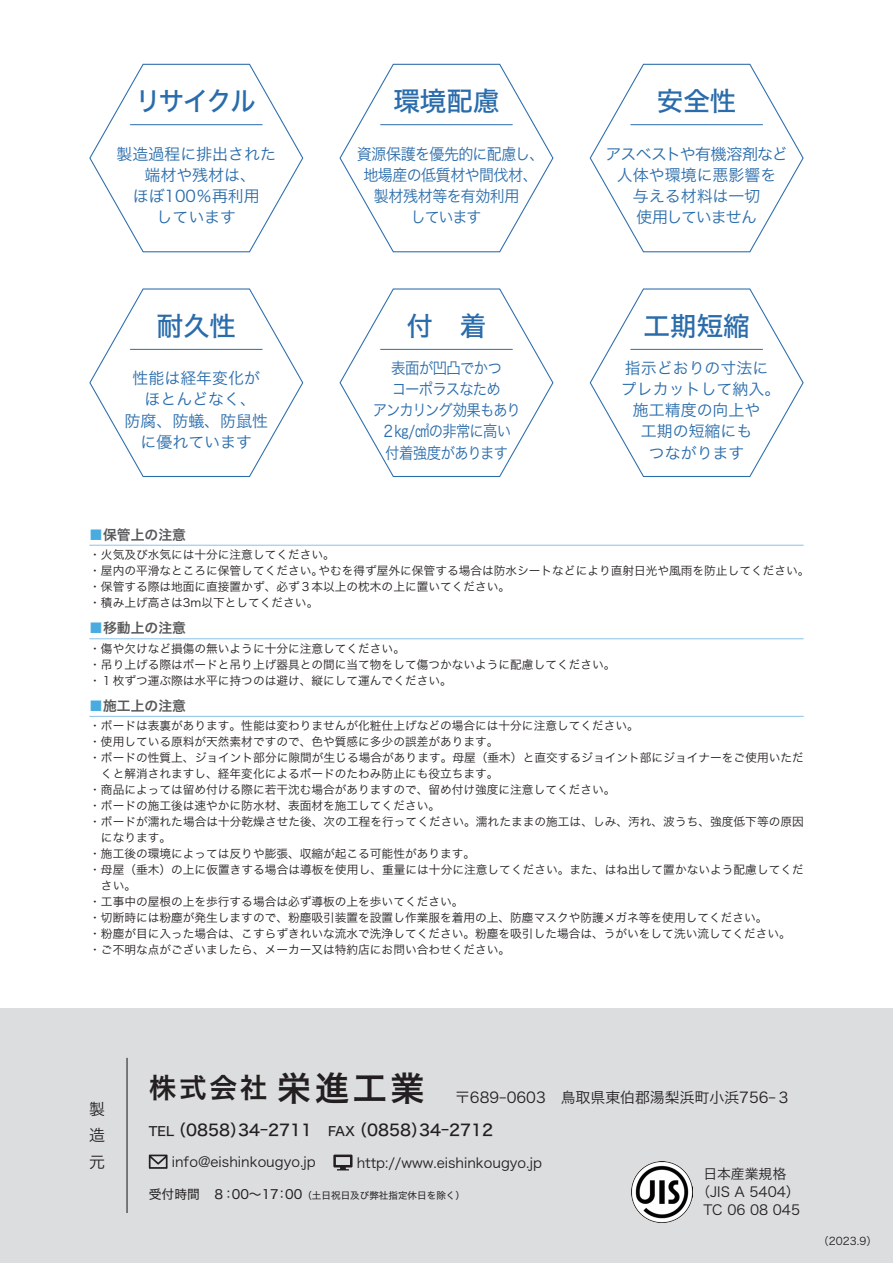
<style>
.page{position:relative;width:893px;height:1263px;background:#fff}
.page>*{position:absolute;margin:0;border:0;box-sizing:border-box;transform-origin:0 0}
.t1{font:27.6px "Hira Kaku Std N W6";color:#231f20}
.t2{font:26.55px "Hira Kaku Std N W5";color:#2a6cab}
.t3{font:26.55px "Hira Kaku Std N W5";color:#2a6cab;scale:.95 1}
.t4{font:15.9px "Hira Kaku Std N W3";color:#2a6cab}
.t5{font:15.9px "Hira Kaku Std N W5";color:#231f20}
.t6{font:15.9px "Hira Kaku Std N W3";letter-spacing:-.04em;color:#2a6cab;scale:.9 1}
.t7{font:15.9px "Hira Kaku Std N W3";letter-spacing:-.04em;color:#2a6cab;scale:.94 1}
.t8{font:15.9px "Hira Kaku Std N W3";letter-spacing:-.035em;color:#2a6cab;scale:.94 1}
.t9{font:15.9px "Hira Kaku Std N W3";letter-spacing:-.045em;color:#2a6cab}
.t10{font:15.9px "Hira Kaku Std N W3";letter-spacing:-.065em;color:#2a6cab;scale:.9 1}
.t11{font:15.9px "Hira Kaku Std N W3";letter-spacing:-.03em;color:#2a6cab;scale:.94 1}
.t12{font:15.9px "Hira Kaku Std N W3";color:#2a6cab;scale:.9 1}
.t13{font:15.9px "Hira Kaku Std N W3";letter-spacing:-.065em;color:#2a6cab}
.t14{font:15.9px "Hira Kaku Std N W3";letter-spacing:-.06em;color:#2a6cab;scale:.9 1}
.t15{font:15.9px "Hira Kaku Std N W3";color:#2a6cab;scale:.94 1}
.t16{font:15.9px/26.1px "Hira Kaku Std N W3";color:#231f20;text-align:justify}
.t17{font:14.85px "Hira Kaku Std N W3";color:#231f20}
.t18{font:13.8px/18.1px "Hira Kaku Std N W3";color:#231f20;text-align:center}
.t19{font:13.8px "Hira Kaku Std N W6";color:#57585a}
.t20{font:11.7px/15.9px "Hira Kaku Std N W3";color:#231f20}
.t21{font:10.65px "Hira Kaku Std N W3";color:#231f20}
.t22{font:9.6px "Hira Kaku Std N W4";color:#231f20}
.s1{color:#48ace0}
.s2{font-size:34.05px}
.s3{font-size:12.75px}
</style>
<div class="page">
<div style="left:0;top:1008px;width:893px;height:255px;background:#dcdddf"></div>
<img style="left:632px;top:1162px;width:60px;height:60px">
<svg style="left:149px;top:1154px;width:19px;height:15px"></svg>
<svg style="left:333px;top:1154px;width:19px;height:16px"></svg>
<hr style="left:126px;top:1058px;width:2px;height:155px;background:#231f20">
<svg style="left:89px;top:63px;width:215px;height:190px"></svg>
<hr style="left:130px;top:124px;width:132px;height:1px;background:#2a6cab">
<svg style="left:339px;top:63px;width:215px;height:190px"></svg>
<hr style="left:380px;top:124px;width:133px;height:1px;background:#2a6cab">
<svg style="left:589px;top:63px;width:215px;height:190px"></svg>
<hr style="left:630px;top:124px;width:133px;height:1px;background:#2a6cab">
<svg style="left:89px;top:288px;width:215px;height:189px"></svg>
<hr style="left:130px;top:349px;width:132px;height:1px;background:#2a6cab">
<svg style="left:339px;top:288px;width:215px;height:189px"></svg>
<hr style="left:380px;top:349px;width:133px;height:1px;background:#2a6cab">
<svg style="left:589px;top:288px;width:215px;height:189px"></svg>
<hr style="left:630px;top:349px;width:133px;height:1px;background:#2a6cab">
<hr style="left:89px;top:545px;width:715px;height:1px;background:#92c5ea">
<hr style="left:89px;top:638px;width:715px;height:1px;background:#92c5ea">
<hr style="left:89px;top:716px;width:715px;height:1px;background:#92c5ea">
<p class="t3" style="left:136px;top:81px;width:128px">リサイクル</p>
<p class="t4" style="left:117px;top:142px;width:161px">製造過程に排出された</p>
<p class="t4" style="left:144px;top:163px;width:113px">端材や残材は、</p>
<p class="t4" style="left:133px;top:184px;width:129px">ほぼ100％再利用</p>
<p class="t4" style="left:156px;top:205px;width:81px">しています</p>
<p class="t2" style="left:156px;top:306px;width:81px">耐久性</p>
<p class="t4" style="left:133px;top:366px;width:129px">性能は経年変化が</p>
<p class="t4" style="left:144px;top:387px;width:113px">ほとんどなく、</p>
<p class="t4" style="left:125px;top:409px;width:145px">防腐、防蟻、防鼠性</p>
<p class="t4" style="left:140px;top:430px;width:113px">に優れています</p>
<p class="t2" style="left:393px;top:81px;width:108px">環境配慮</p>
<p class="t7" style="left:357px;top:142px;width:201px">資源保護を優先的に配慮し、</p>
<p class="t8" style="left:363px;top:163px;width:187px">地場産の低質材や間伐材、</p>
<p class="t11" style="left:374px;top:184px;width:156px">製材残材等を有効利用</p>
<p class="t15" style="left:411px;top:205px;width:77px">しています</p>
<p class="t2" style="left:407px;top:306px;width:81px">付　着</p>
<p class="t6" style="left:391px;top:356px;width:125px">表面が凹凸でかつ</p>
<p class="t14" style="left:392px;top:377px;width:123px">コーポラスなため</p>
<p class="t10" style="left:373px;top:398px;width:166px">アンカリング効果もあり</p>
<p class="t12" style="left:381px;top:419px;width:146px">２㎏/㎠の非常に高い</p>
<p class="t6" style="left:385px;top:441px;width:138px">付着強度があります</p>
<p class="t2" style="left:657px;top:81px;width:81px">安全性</p>
<p class="t9" style="left:605px;top:142px;width:184px">アスベストや有機溶剤など</p>
<p class="t4" style="left:617px;top:163px;width:161px">人体や環境に悪影響を</p>
<p class="t4" style="left:633px;top:184px;width:129px">与える材料は一切</p>
<p class="t13" style="left:636px;top:205px;width:122px">使用していません</p>
<p class="t2" style="left:643px;top:306px;width:108px">工期短縮</p>
<p class="t4" style="left:625px;top:356px;width:145px">指示どおりの寸法に</p>
<p class="t4" style="left:621px;top:377px;width:161px">プレカットして納入。</p>
<p class="t4" style="left:633px;top:398px;width:129px">施工精度の向上や</p>
<p class="t4" style="left:641px;top:419px;width:113px">工期の短縮にも</p>
<p class="t4" style="left:649px;top:441px;width:97px">つながります</p>
<p class="t19" style="left:89px;top:524px;width:98px"><span class="s1">■</span>保管上の注意</p>
<p class="t20" style="left:89px;top:547px;width:722px">・ 火気及び水気には十分に注意してください。<br>・ 屋内の平滑なところに保管してください。やむを得ず屋外に保管する場合は防水シートなどにより直射日光や風雨を防止してください。・ 保管する際は地面に直接置かず、必ず３本以上の枕木の上に置いてください。<br>・ 積み上げ高さは3m以下としてください。</p>
<p class="t19" style="left:89px;top:618px;width:98px"><span class="s1">■</span>移動上の注意</p>
<p class="t20" style="left:89px;top:640px;width:528px">・ 傷や欠けなど損傷の無いように十分に注意してください。<br>・ 吊り上げる際はボードと吊り上げ器具との間に当て物をして傷つかないように配慮してください。・ １枚ずつ運ぶ際は水平に持つのは避け、縦にして運んでください。</p>
<p class="t19" style="left:89px;top:695px;width:98px"><span class="s1">■</span>施工上の注意</p>
<p class="t20" style="left:89px;top:718px;width:551px">・ ボードは表裏があります。性能は変わりませんが化粧仕上げなどの場合には十分に注意してください。</p>
<p class="t20" style="left:89px;top:734px;width:411px">・ 使用している原料が天然素材ですので、色や質感に多少の誤差があります。</p>
<p class="t20" style="left:89px;top:750px;width:716px">・ ボードの性質上、ジョイント部分に隙間が生じる場合があります。母屋（垂木）と直交するジョイント部にジョイナーをご使用いただ</p>
<p class="t20" style="left:101px;top:766px;width:399px">くと解消されますし、経年変化によるボードのたわみ防止にも役立ちます。</p>
<p class="t20" style="left:89px;top:782px;width:528px">・ 商品によっては留め付ける際に若干沈む場合がありますので、留め付け強度に注意してください。</p>
<p class="t20" style="left:89px;top:798px;width:352px">・ ボードの施工後は速やかに防水材、表面材を施工してください。</p>
<p class="t20" style="left:89px;top:814px;width:716px">・ ボードが濡れた場合は十分乾燥させた後、次の工程を行ってください。濡れたままの施工は、しみ、汚れ、波うち、強度低下等の原因</p>
<p class="t20" style="left:101px;top:829px;width:72px">になります。</p>
<p class="t20" style="left:89px;top:845px;width:387px">・ 施工後の環境によっては反りや膨張、収縮が起こる可能性があります。</p>
<p class="t20" style="left:89px;top:861px;width:716px">・ 母屋（垂木）の上に仮置きする場合は導板を使用し、重量には十分に注意してください。また、はね出して置かないよう配慮してくだ</p>
<p class="t20" style="left:101px;top:877px;width:37px">さい。</p>
<p class="t20" style="left:89px;top:893px;width:376px">・ 工事中の屋根の上を歩行する場合は必ず導板の上を歩いてください。</p>
<p class="t20" style="left:89px;top:909px;width:680px">・ 切断時には粉塵が発生しますので、粉塵吸引装置を設置し作業服を着用の上、防塵マスクや防護メガネ等を使用してください。</p>
<p class="t20" style="left:89px;top:925px;width:703px">・ 粉塵が目に入った場合は、こすらずきれいな流水で洗浄してください。粉塵を吸引した場合は、うがいをして洗い流してください。</p>
<p class="t20" style="left:89px;top:941px;width:422px">・ ご不明な点がございましたら、メーカー又は特約店にお問い合わせください。</p>
<h3 class="t16" style="left:89px;top:1096px;width:17px">製造元</h3>
<h1 class="t1" style="left:149px;top:1066px;width:277px">株式会社<span class="s2">栄進工業</span></h1>
<p class="t17" style="left:455px;top:1086px;width:337px">〒689-0603　鳥取県東伯郡湯梨浜町小浜756-３</p>
<h3 class="t5" style="left:149px;top:1117px;width:346px"><span class="s3">TEL</span> （0858）34-2711　<span class="s3">FAX</span> （0858）34-2712</h3>
<p class="t18" style="left:172px;top:1152px;width:146px">info@eishinkougyo.jp</p>
<p class="t18" style="left:357px;top:1153px;width:187px">http://www.eishinkougyo.jp</p>
<p class="t22" style="left:149px;top:1188px;width:318px"><span class="s3">受付時間　８：00～17：00</span>（土日祝日及び弊社指定休日を除く）</p>
<p class="t18" style="left:696px;top:1165px;width:105px">日本産業規格（JIS A 5404）<br>TC 06 08 045</p>
<p class="t21" style="left:818px;top:1233px;width:60px">（2023.9）</p>
</div>
